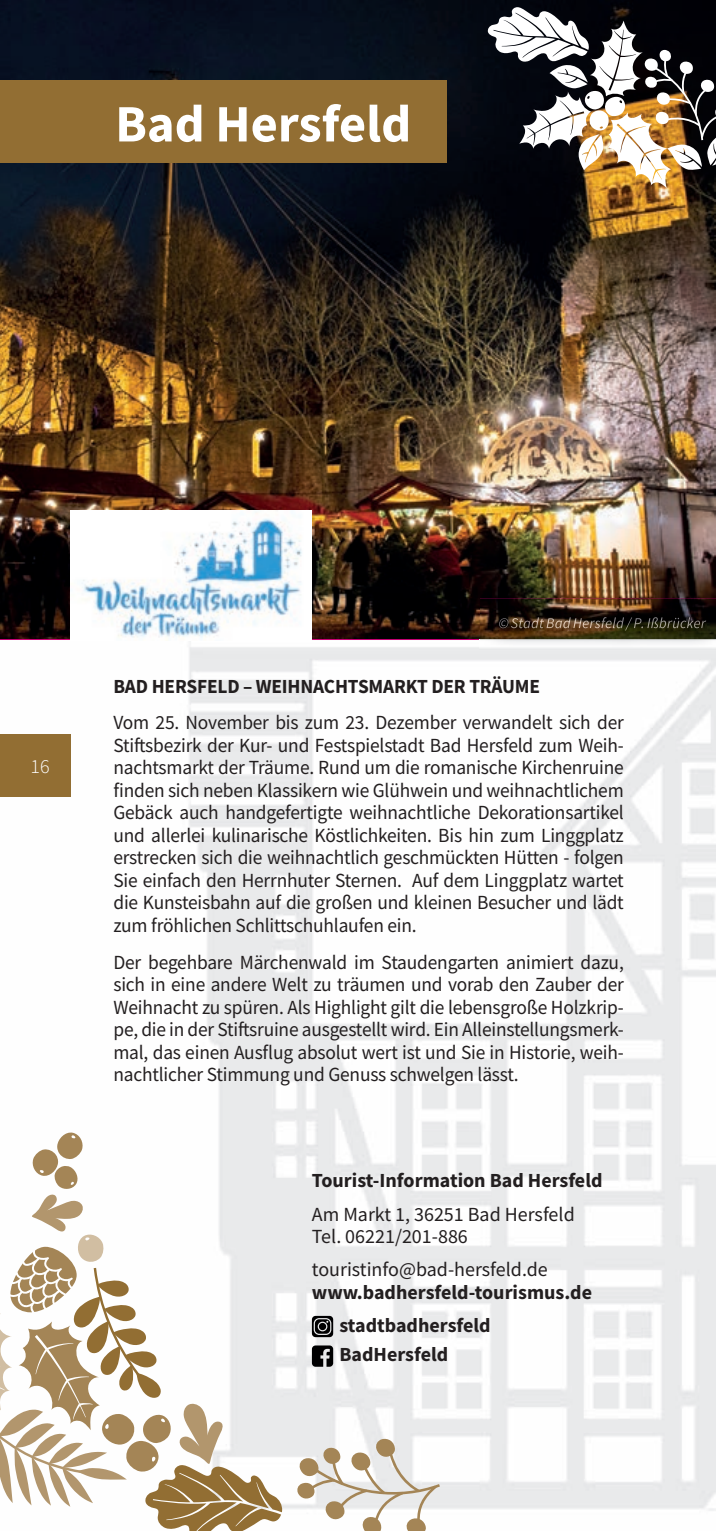
<style>
.page{position:relative;width:716px;height:1531px;background:#fff}
.page>*{position:absolute;margin:0;border:0;box-sizing:border-box;transform-origin:0 0}
.t1{font:700 52.5px "Source Sans Pro";color:#fff}
.t2{font:20px/22.5px "Source Sans Pro";letter-spacing:-.01em;color:#231f20;text-align:justify}
.t3{font:700 20px/33.2px "Source Sans Pro";color:#231f20}
.t4{font:300 20px "Source Sans Pro";color:#fff}
</style>
<div class="page">
<img style="left:188px;top:639px;width:528px;height:805px">
<img style="left:0;top:0;width:716px;height:639px">
<svg style="left:487px;top:7px;width:229px;height:181px"></svg>
<svg style="left:0;top:1131px;width:282px;height:400px"></svg>
<svg style="left:296px;top:1438px;width:144px;height:93px"></svg>
<div style="left:0;top:734px;width:71px;height:63px;background:#926e33"></div>
<img style="left:71px;top:510px;width:241px;height:131px">
<div style="left:0;top:81px;width:447px;height:82px;background:#926e33"></div>
<svg style="left:312px;top:1316px;width:21px;height:21px"></svg>
<svg style="left:312px;top:1345px;width:21px;height:21px"></svg>
<img style="left:480px;top:598px;width:236px;height:51px">
<img style="left:499px;top:617px;width:207px;height:13px">
<h1 class="t1" style="left:115px;top:88px;width:297px">Bad Hersfeld</h1>
<p class="t4" style="left:30px;top:754px;width:21px">16</p>
<p class="t3" style="left:113px;top:669px;width:428px">BAD HERSFELD – WEIHNACHTSMARKT DER TRÄUME</p>
<p class="t2" style="left:113px;top:711px;width:512px">Vom 25. November bis zum 23. Dezember verwandelt sich der Stiftsbezirk der Kur- und Festspielstadt Bad Hersfeld zum Weih&shy;nachtsmarkt der Träume. Rund um die romanische Kirchenruine finden sich neben Klassikern wie Glühwein und weihnachtlichem Gebäck auch handgefertigte weihnachtliche Dekorationsartikel und allerlei kulinarische Köstlichkeiten. Bis hin zum Linggplatz erstrecken sich die weihnachtlich geschmückten Hütten - folgen Sie einfach den Herrnhuter Sternen. Auf dem Linggplatz wartet die Kunsteisbahn auf die großen und kleinen Besucher und lädt zum fröhlichen Schlittschuhlaufen ein.</p>
<p class="t2" style="left:113px;top:950px;width:512px">Der begehbare Märchenwald im Staudengarten animiert dazu, sich in eine andere Welt zu träumen und vorab den Zauber der Weihnacht zu spüren. Als Highlight gilt die lebensgroße Holzkrip&shy;pe, die in der Stiftsruine ausgestellt wird. Ein Alleinstellungsmerk&shy;mal, das einen Ausflug absolut wert ist und Sie in Historie, weih&shy;nachtlicher Stimmung und Genuss schwelgen lässt.</p>
<p class="t3" style="left:312px;top:1164px;width:292px">Tourist-Information Bad Hersfeld</p>
<p class="t2" style="left:312px;top:1202px;width:264px">Am Markt 1, 36251 Bad Hersfeld<br>Tel. 06221/201-886</p>
<p class="t2" style="left:312px;top:1258px;width:237px">touristinfo@bad-hersfeld.de</p>
<p class="t3" style="left:339px;top:1275px;width:254px;text-indent:-27px">www.badhersfeld-tourismus.de stadtbadhersfeld</p>
<p class="t3" style="left:339px;top:1338px;width:110px">BadHersfeld</p>
</div>
